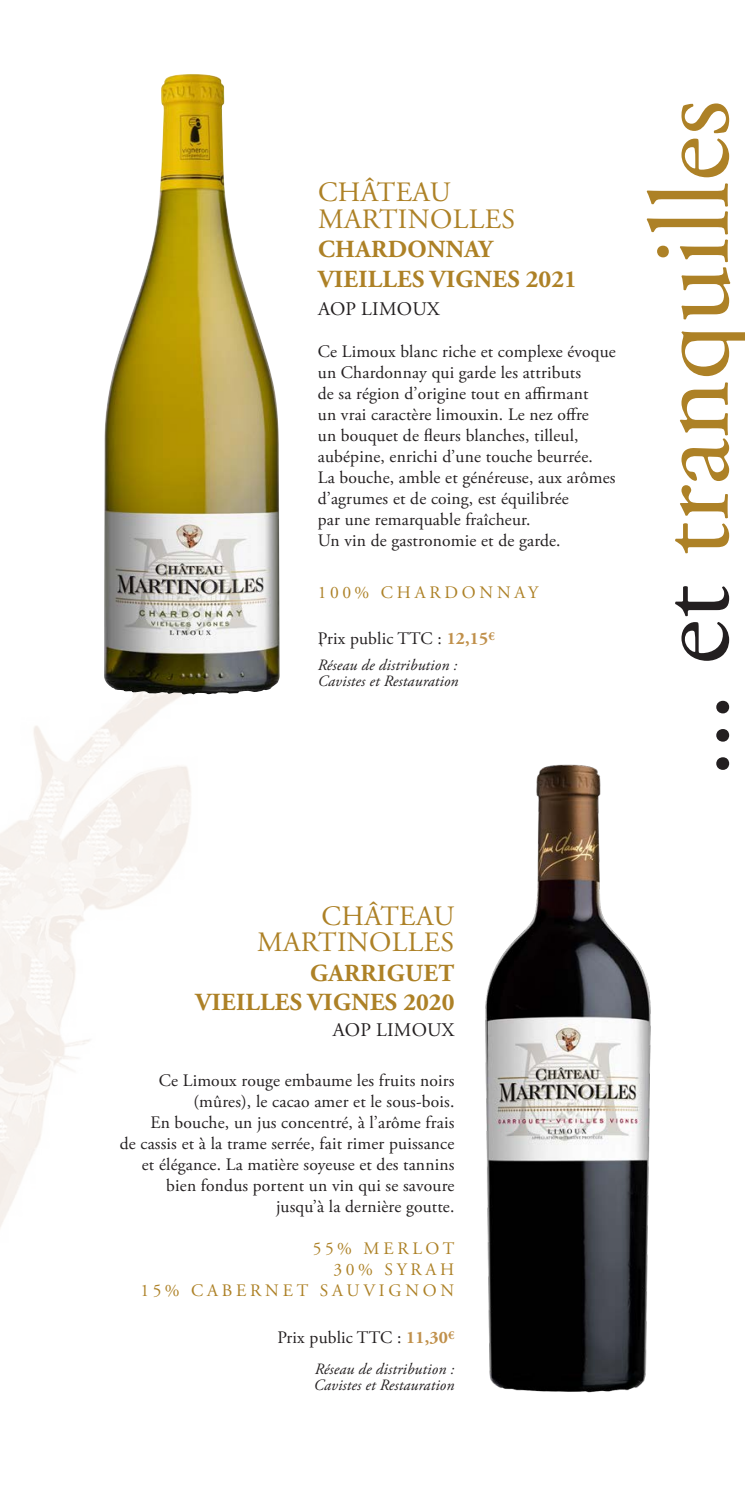
<style>
.page{position:relative;width:745px;height:1489px;background:#fff}
.page>*{position:absolute;margin:0;border:0;box-sizing:border-box;transform-origin:0 0}
.t1{font:112.88px "Adobe Garamond Pro";color:#ad8126}
.t2{font:28px/26.2px "Adobe Garamond Pro";letter-spacing:.015em;color:#ad8126}
.t3{font:700 24.5px/29.4px "Adobe Garamond Pro";letter-spacing:.015em;color:#ad8126}
.t4{font:19.25px "Adobe Garamond Pro";letter-spacing:.015em;color:#231f20}
.t5{font:17.5px/21px "Adobe Garamond Pro";letter-spacing:.01em;color:#231f20}
.t6{font:17.5px/21px "Adobe Garamond Pro";letter-spacing:.215em;color:#ad8126;text-align:right}
.t7{font:italic 15.75px/15.8px "Adobe Garamond Pro";letter-spacing:.01em;color:#231f20}
.s1{font-weight:700;color:#c0904b}
.s2{color:#231f20}
</style>
<div class="page">
<img style="left:485px;top:764px;width:166px;height:629px">
<img style="left:104px;top:74px;width:176px;height:620px">
<p class="t2" style="left:318px;top:180px;width:198px">CHÂTEAU<br>MARTINOLLES</p>
<p class="t3" style="left:318px;top:235px;width:260px">CHARDONNAY<br>VIEILLES VIGNES 2021</p>
<p class="t4" style="left:318px;top:297px;width:123px">AOP LIMOUX</p>
<p class="t5" style="left:317px;top:341px;width:299px">Ce Limoux blanc riche et complexe évoque un Chardonnay qui garde les attributs<br>de sa région d’origine tout en affirmant<br>un vrai caractère limouxin. Le nez offre<br>un bouquet de fleurs blanches, tilleul, aubépine, enrichi d’une touche beurrée.</p>
<p class="t5" style="left:317px;top:467px;width:299px">La bouche, amble et généreuse, aux arômes d’agrumes et de coing, est équilibrée</p>
<p class="t5" style="left:317px;top:509px;width:214px">par une remarquable fraîcheur.</p>
<p class="t5" style="left:317px;top:530px;width:244px">Un vin de gastronomie et de garde.</p>
<p class="t6" style="left:317px;top:582px;width:222px">100% CHARDONNAY</p>
<p class="t5" style="left:317px;top:628px;width:178px">Prix public TTC : <span class="s1">12,15</span><sup>€</sup></p>
<p class="t7" style="left:317px;top:642px;width:7px">`</p>
<p class="t7" style="left:317px;top:657px;width:142px">Réseau de distribution :<br>Cavistes et Restauration</p>
<p class="t1" style="left:623px;top:777px;width:679px;rotate:-90deg"><span class="s2">... et</span> tranquilles</p>
<p class="t2" style="left:257px;top:903px;width:198px;text-align:right">CHÂTEAU<br>MARTINOLLES</p>
<p class="t3" style="left:195px;top:958px;width:260px;text-align:right">GARRIGUET<br>VIEILLES VIGNES 2020</p>
<p class="t4" style="left:332px;top:1018px;width:123px">AOP LIMOUX</p>
<p class="t5" style="left:159px;top:1070px;width:297px;text-align:right">Ce Limoux rouge embaume les fruits noirs (mûres), le cacao amer et le sous-bois.</p>
<p class="t5" style="left:150px;top:1112px;width:305px">En bouche, un jus concentré, à l’arôme frais</p>
<p class="t5" style="left:120px;top:1133px;width:336px;text-align:right">de cassis et à la trame serrée, fait rimer puissance et élégance. La matière soyeuse et des tannins</p>
<p class="t5" style="left:166px;top:1175px;width:289px">bien fondus portent un vin qui se savoure</p>
<p class="t5" style="left:276px;top:1196px;width:180px">jusqu’à la dernière goutte.</p>
<p class="t6" style="left:140px;top:1238px;width:315px">55% MERLOT<br>30% SYRAH<br>15% CABERNET SAUVIGNON</p>
<p class="t5" style="left:277px;top:1327px;width:178px">Prix public TTC : <span class="s1">11,30</span><sup>€</sup></p>
<p class="t7" style="left:313px;top:1361px;width:142px">Réseau de distribution :<br>Cavistes et Restauration</p>
</div>
